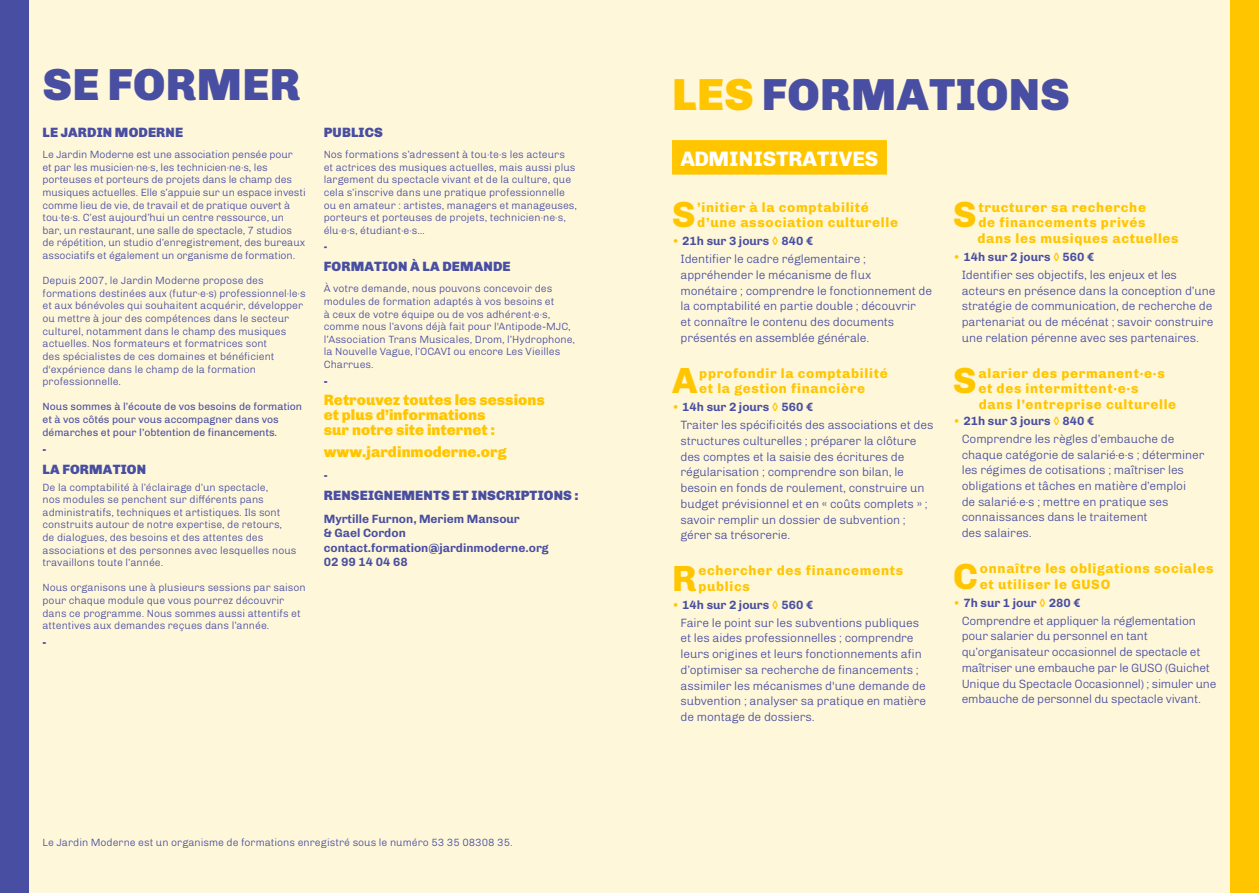
<style>
.page{position:relative;width:1259px;height:893px;background:#fff}
.page>*{position:absolute;margin:0;border:0;box-sizing:border-box;transform-origin:0 0}
.t1{font:900 45px "Chivo";letter-spacing:.01em;color:#484ea2}
.t2{font:800 36.45px "Chivo";color:#ffc600}
.t3{font:800 21px "Chivo";color:#fff}
.t4{font:900 15px/15px "Chivo";color:#ffc600}
.t5{font:800 13.5px/15.8px "Chivo";letter-spacing:.05em;color:#ffc600}
.t6{font:900 13.5px "Chivo";letter-spacing:.01em;color:#484ea2}
.t7{font:300 12px/15.8px "Chivo";letter-spacing:-.01em;color:#484ea2}
.t8{font:700 12px/14.4px "Chivo";color:#484ea2}
.t9{font:900 11.25px "Chivo";color:#484ea2}
.t10{font:300 10.5px/12.6px "Chivo";color:#484ea2}
.t11{font:10.5px/12.6px "Chivo";color:#484ea2}
.t12{font:900 10.5px "Chivo";color:#484ea2}
.s1{color:#ffc600}
.s2{font-weight:400;color:#ffc600}
.s3{font-weight:700}
.s4{font-weight:700;color:#ffc600}
</style>
<div class="page">
<div style="left:629px;top:0;width:630px;height:893px;background:#fff7d9"></div>
<div style="left:0;top:0;width:629px;height:893px;background:#fff7d9"></div>
<div style="left:1230px;top:0;width:29px;height:893px;background:#ffc600"></div>
<div style="left:0;top:0;width:28px;height:893px;background:#484ea2"></div>
<div style="left:672px;top:140px;width:215px;height:35px;background:#ffc600"></div>
<h1 class="t1" style="left:43px;top:48px;width:259px">SE FORMER</h1>
<p class="t6" style="left:43px;top:122px;width:142px">LE JARDIN MODERNE</p>
<p class="t10" style="left:43px;top:148px;width:265px">Le Jardin Moderne est une association pensée pour<br>et par les musicien·ne·s, les technicien·ne·s, les porteuses et porteurs de projets dans le champ des musiques actuelles. Elle s’appuie sur un espace investi comme lieu de vie, de travail et de pratique ouvert à tou·te·s. C’est aujourd’hui un centre ressource, un bar, un restaurant, une salle de spectacle, 7 studios de répétition, un studio d’enregistrement, des bureaux associatifs et également un organisme de formation.</p>
<p class="t10" style="left:43px;top:274px;width:265px">Depuis 2007, le Jardin Moderne propose des formations destinées aux (futur·e·s) professionnel·le·s et aux bénévoles qui souhaitent acquérir, développer ou mettre à jour des compétences dans le secteur culturel, notamment dans le champ des musiques actuelles. Nos formateurs et formatrices sont<br>des spécialistes de ces domaines et bénéficient d'expérience dans le champ de la formation professionnelle.</p>
<p class="t11" style="left:43px;top:400px;width:261px">Nous sommes à l’écoute de vos besoins de formation et à vos côtés pour vous accompagner dans vos démarches et pour l’obtention de financements.</p>
<p class="t9" style="left:43px;top:441px;width:5px">-</p>
<p class="t6" style="left:43px;top:458px;width:105px">LA FORMATION</p>
<p class="t10" style="left:43px;top:480px;width:255px">De la comptabilité à l’éclairage d’un spectacle,<br>nos modules se penchent sur différents pans administratifs, techniques et artistiques. Ils sont construits autour de notre expertise, de retours, de dialogues, des besoins et des attentes des associations et des personnes avec lesquelles nous travaillons toute l’année.</p>
<p class="t10" style="left:43px;top:581px;width:265px">Nous organisons une à plusieurs sessions par saison pour chaque module que vous pourrez découvrir dans ce programme. Nous sommes aussi attentifs et attentives aux demandes reçues dans l’année.</p>
<p class="t9" style="left:43px;top:634px;width:5px">-</p>
<p class="t6" style="left:324px;top:122px;width:61px">PUBLICS</p>
<p class="t10" style="left:324px;top:148px;width:255px">Nos formations s’adressent à tou·te·s les acteurs et actrices des musiques actuelles, mais aussi plus largement du spectacle vivant et de la culture, que cela s’inscrive dans une pratique professionnelle ou en amateur : artistes, managers et manageuses, porteurs et porteuses de projets, technicien·ne·s, élu·e·s, étudiant·e·s…</p>
<p class="t12" style="left:324px;top:239px;width:5px">-</p>
<p class="t6" style="left:324px;top:256px;width:188px">FORMATION À LA DEMANDE</p>
<p class="t10" style="left:324px;top:282px;width:253px">À votre demande, nous pouvons concevoir des modules de formation adaptés à vos besoins et<br>à ceux de votre équipe ou de vos adhérent·e·s, comme nous l’avons déjà fait pour l'Antipode-MJC, l’Association Trans Musicales, Drom, l’Hydrophone, la Nouvelle Vague, l’OCAVI ou encore Les Vieilles Charrues.</p>
<p class="t9" style="left:324px;top:373px;width:5px">-</p>
<h3 class="t4" style="left:324px;top:392px;width:222px">Retrouvez toutes les sessions et plus d’informations<br>sur notre site internet :</h3>
<h3 class="t4" style="left:324px;top:444px;width:184px">www.jardinmoderne.org</h3>
<p class="t9" style="left:324px;top:467px;width:5px">-</p>
<p class="t6" style="left:324px;top:484px;width:256px">RENSEIGNEMENTS ET INSCRIPTIONS :</p>
<p class="t8" style="left:324px;top:511px;width:226px">Myrtille Furnon, Meriem Mansour<br>&amp; Gael Cordon contact.formation@jardinmoderne.org<br>02 99 14 04 68</p>
<p class="t10" style="left:43px;top:835px;width:471px">Le Jardin Moderne est un organisme de formations enregistré sous le numéro 53 35 08308 35.</p>
<h1 class="t1" style="left:672px;top:59px;width:399px"><span class="s1">LES</span> FORMATIONS</h1>
<h3 class="t3" style="left:680px;top:142px;width:199px">ADMINISTRATIVES</h3>
<h2 class="t2" style="left:672px;top:186px;width:25px">S</h2>
<p class="t5" style="left:697px;top:198px;width:202px">’initier à la comptabilité d’une association culturelle</p>
<p class="t7" style="left:680px;top:231px;width:187px;line-height:17.9px;text-indent:-9px"><span class="s2">•</span> <span class="s3">21h sur 3 jours</span> <span class="s4">◊</span> <span class="s3">840 €<br></span>Identifier le cadre réglementaire ;</p>
<p class="t7" style="left:680px;top:266px;width:253px">appréhender le mécanisme de flux<br>monétaire ; comprendre le fonctionnement de la comptabilité en partie double ; découvrir<br>et connaître le contenu des documents présentés en assemblée générale.</p>
<h2 class="t2" style="left:672px;top:352px;width:27px">A</h2>
<p class="t5" style="left:699px;top:365px;width:190px">pprofondir la comptabilité et la gestion financière</p>
<p class="t7" style="left:680px;top:397px;width:254px;line-height:17.9px;text-indent:-9px"><span class="s2">•</span> <span class="s3">14h sur 2 jours</span> <span class="s4">◊</span> <span class="s3">560 €<br></span>Traiter les spécificités des associations et des</p>
<p class="t7" style="left:680px;top:432px;width:249px">structures culturelles ; préparer la clôture des comptes et la saisie des écritures de régularisation ; comprendre son bilan, le besoin en fonds de roulement, construire un budget prévisionnel et en « coûts complets » ; savoir remplir un dossier de subvention ; gérer sa trésorerie.</p>
<h2 class="t2" style="left:672px;top:550px;width:26px">R</h2>
<p class="t5" style="left:698px;top:562px;width:206px">echercher des financements publics</p>
<p class="t7" style="left:680px;top:595px;width:240px;line-height:17.9px;text-indent:-9px"><span class="s2">•</span> <span class="s3">14h sur 2 jours</span> <span class="s4">◊</span> <span class="s3">560 €<br></span>Faire le point sur les subventions publiques</p>
<p class="t7" style="left:680px;top:629px;width:247px">et les aides professionnelles ; comprendre leurs origines et leurs fonctionnements afin d’optimiser sa recherche de financements ; assimiler les mécanismes d'une demande de subvention ; analyser sa pratique en matière de montage de dossiers.</p>
<h2 class="t2" style="left:953px;top:186px;width:25px">S</h2>
<p class="t5" style="left:977px;top:198px;width:203px">tructurer sa recherche<br>de financements privés dans les musiques actuelles</p>
<p class="t7" style="left:961px;top:247px;width:217px;line-height:17.9px;text-indent:-9px"><span class="s2">•</span> <span class="s3">14h sur 2 jours</span> <span class="s4">◊</span> <span class="s3">560 €<br></span>Identifier ses objectifs, les enjeux et les</p>
<p class="t7" style="left:961px;top:282px;width:255px">acteurs en présence dans la conception d’une stratégie de communication, de recherche de partenariat ou de mécénat ; savoir construire une relation pérenne avec ses partenaires.</p>
<h2 class="t2" style="left:953px;top:352px;width:25px">S</h2>
<p class="t5" style="left:978px;top:365px;width:199px">alarier des permanent·e·s et des intermittent·e·s<br>dans l’entreprise culturelle</p>
<p class="t7" style="left:961px;top:411px;width:214px;line-height:17.9px;text-indent:-9px"><span class="s2">•</span> <span class="s3">21h sur 3 jours</span> <span class="s4">◊</span> <span class="s3">840 €<br></span>Comprendre les règles d’embauche de</p>
<p class="t7" style="left:961px;top:446px;width:244px">chaque catégorie de salarié·e·s ; déterminer les régimes de cotisations ; maîtriser les obligations et tâches en matière d’emploi<br>de salarié·e·s ; mettre en pratique ses connaissances dans le traitement<br>des salaires.</p>
<h2 class="t2" style="left:953px;top:547px;width:26px">C</h2>
<p class="t5" style="left:980px;top:560px;width:235px">onnaître les obligations sociales et utiliser le GUSO</p>
<p class="t7" style="left:961px;top:593px;width:235px;line-height:17.9px;text-indent:-9px"><span class="s2">•</span> <span class="s3">7h sur 1 jour</span> <span class="s4">◊</span> <span class="s3">280 €<br></span>Comprendre et appliquer la réglementation</p>
<p class="t7" style="left:961px;top:627px;width:256px">pour salarier du personnel en tant qu’organisateur occasionnel de spectacle et maîtriser une embauche par le GUSO (Guichet Unique du Spectacle Occasionnel) ; simuler une embauche de personnel du spectacle vivant.</p>
</div>
